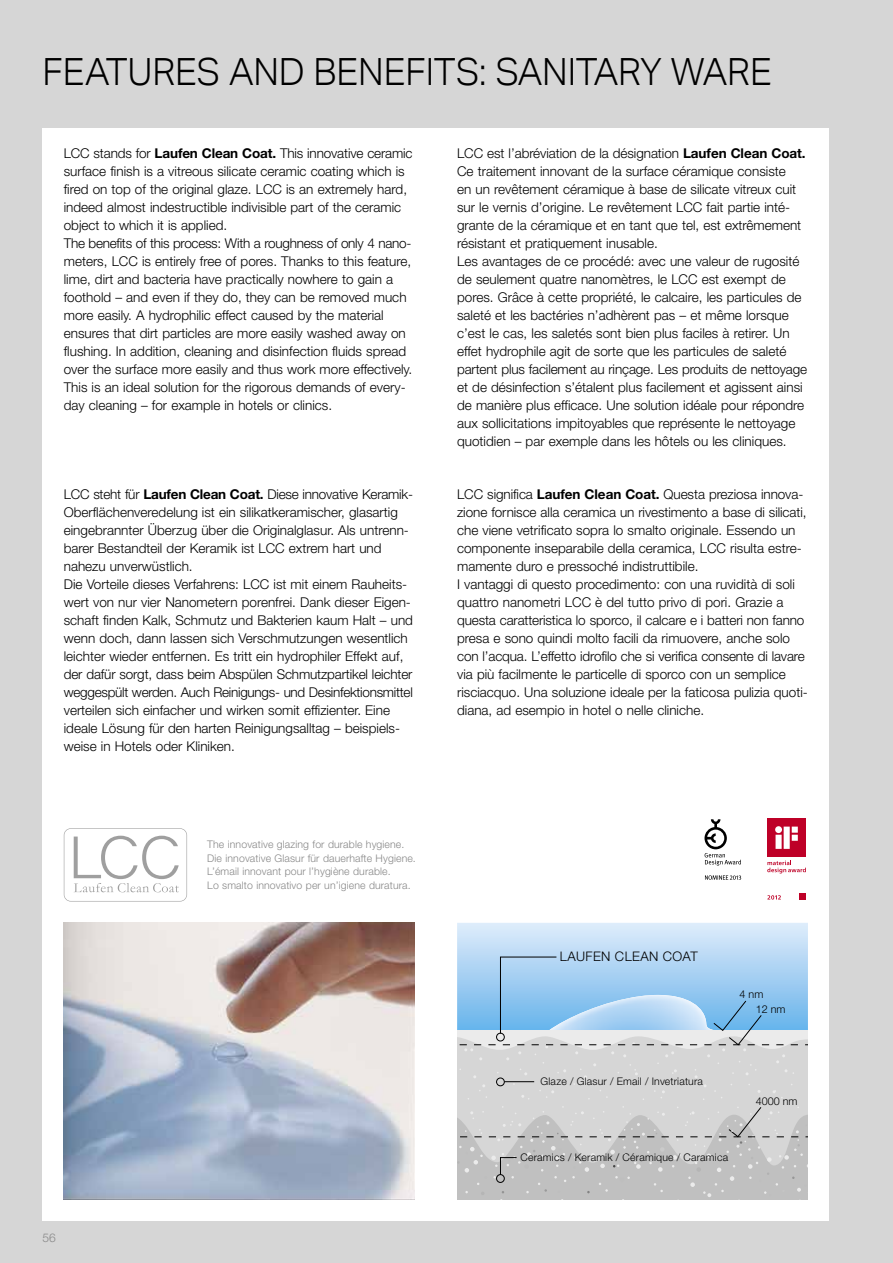
<style>
.page{position:relative;width:893px;height:1263px;background:#d6d6d6}
.page>*{position:absolute;margin:0;border:0;box-sizing:border-box;transform-origin:0 0}
.t1{font:300 37.5px "Aktiv Grotesk";letter-spacing:-.005em;color:#000}
.t2{font:300 13.5px/18px "Helvetica Neue LT Std";color:#000}
.t3{font:300 13.2px "Helvetica Neue";letter-spacing:.03em;color:#000}
.t4{font:300 12px "Helvetica Neue LT Std";color:#888}
.t5{font:300 10.8px/14.2px "Helvetica Neue";color:#000}
.t6{font:300 10.5px/13.5px "Helvetica Neue LT Std";letter-spacing:.01em;color:#888}
.t7{font:300 10.5px "Helvetica Neue LT Std";letter-spacing:.02em;color:#000}
.s1{font-weight:700}
</style>
<div class="page">
<div style="left:43px;top:128px;width:786px;height:1092px;background:#fff"></div>
<img style="left:64px;top:923px;width:351px;height:276px">
<svg style="left:457px;top:923px;width:351px;height:277px;background:#c0cfdc"></svg>
<hr style="left:504px;top:1081px;width:30px;height:1px;background:#000">
<div style="left:496px;top:1078px;width:9px;height:8px;border:1px solid #000;border-radius:50%"></div>
<svg style="left:64px;top:828px;width:123px;height:73px"></svg>
<div style="left:767px;top:818px;width:39px;height:39px;background:#be0027"></div>
<svg style="left:775px;top:826px;width:23px;height:23px"></svg>
<svg style="left:800px;top:893px;width:6px;height:6px"></svg>
<svg style="left:767px;top:895px;width:14px;height:4px"></svg>
<svg style="left:767px;top:860px;width:39px;height:13px"></svg>
<svg style="left:705px;top:875px;width:36px;height:5px"></svg>
<svg style="left:704px;top:819px;width:37px;height:46px"></svg>
<h1 class="t1" style="left:43px;top:50px;width:731px">FEATURES AND BENEFITS: SANITARY WARE</h1>
<p class="t2" style="left:64px;top:144px;width:350px">LCC stands for <span class="s1">Laufen Clean Coat.</span> This innovative ceramic surface finish is a vitreous silicate ceramic coating which is fired on top of the original glaze. LCC is an extremely hard, indeed almost indestructible indivisible part of the ceramic object to which it is applied.<br>The benefits of this process: With a roughness of only 4 nano&shy;meters, LCC is entirely free of pores. Thanks to this feature, lime, dirt and bacteria have practically nowhere to gain a foothold – and even if they do, they can be removed much more easily. A hydrophilic effect caused by the material ensures that dirt particles are more easily washed away on flushing. In addition, cleaning and disinfection fluids spread over the surface more easily and thus work more effectively.<br>This is an ideal solution for the rigorous demands of every&shy;day cleaning – for example in hotels or clinics.</p>
<p class="t2" style="left:457px;top:144px;width:352px">LCC est l’abréviation de la désignation <span class="s1">Laufen Clean Coat.<br></span>Ce traitement innovant de la surface céramique consiste<br>en un revêtement céramique à base de silicate vitreux cuit sur le vernis d’origine. Le revêtement LCC fait partie inté&shy;grante de la céramique et en tant que tel, est extrêmement résistant et pratiquement inusable.<br>Les avantages de ce procédé: avec une valeur de rugosité de seulement quatre nanomètres, le LCC est exempt de pores. Grâce à cette propriété, le calcaire, les particules de saleté et les bactéries n’adhèrent pas – et même lorsque c’est le cas, les saletés sont bien plus faciles à retirer. Un effet hydrophile agit de sorte que les particules de saleté partent plus facilement au rinçage. Les produits de nettoyage et de désinfection s’étalent plus facilement et agissent ainsi de manière plus efficace. Une solution idéale pour répondre aux sollicitations impitoyables que représente le nettoyage quotidien – par exemple dans les hôtels ou les cliniques.</p>
<p class="t2" style="left:64px;top:484px;width:351px">LCC steht für <span class="s1">Laufen Clean Coat.</span> Diese innovative Keramik-Oberflächenveredelung ist ein silikatkeramischer, glasartig eingebrannter Überzug über die Originalglasur. Als untrenn&shy;barer Bestandteil der Keramik ist LCC extrem hart und nahezu unverwüstlich.<br>Die Vorteile dieses Verfahrens: LCC ist mit einem Rauheits&shy;wert von nur vier Nanometern porenfrei. Dank dieser Eigen&shy;schaft finden Kalk, Schmutz und Bakterien kaum Halt – und wenn doch, dann lassen sich Verschmutzungen wesentlich leichter wieder entfernen. Es tritt ein hydrophiler Effekt auf, der dafür sorgt, dass beim Abspülen Schmutzpartikel leichter weggespült werden. Auch Reinigungs- und Desinfektionsmittel verteilen sich einfacher und wirken somit effizienter. Eine ideale Lösung für den harten Reinigungsalltag – beispiels&shy;weise in Hotels oder Kliniken.</p>
<p class="t2" style="left:457px;top:484px;width:352px">LCC significa <span class="s1">Laufen Clean Coat.</span> Questa preziosa innova&shy;zione fornisce alla ceramica un rivestimento a base di silicati, che viene vetrificato sopra lo smalto originale. Essendo un componente inseparabile della ceramica, LCC risulta estre&shy;mamente duro e pressoché indistruttibile.<br>I vantaggi di questo procedimento: con una ruvidità di soli quattro nanometri LCC è del tutto privo di pori. Grazie a questa caratteristica lo sporco, il calcare e i batteri non fanno presa e sono quindi molto facili da rimuovere, anche solo con l’acqua. L’effetto idrofilo che si verifica consente di lavare via più facilmente le particelle di sporco con un semplice risciacquo. Una soluzione ideale per la faticosa pulizia quoti&shy;diana, ad esempio in hotel o nelle cliniche.</p>
<p class="t4" style="left:43px;top:1230px;width:15px">56</p>
<p class="t6" style="left:207px;top:838px;width:210px">The innovative glazing for durable hygiene.<br>Die innovative Glasur für dauerhafte Hygiene.<br>L’émail innovant pour l’hygiène durable.<br>Lo smalto innovativo per un’igiene duratura.</p>
<p class="t3" style="left:560px;top:948px;width:139px">LAUFEN CLEAN COAT</p>
<p class="t5" style="left:756px;top:987px;width:31px;text-indent:-16px">4 nm<br>12 nm</p>
<p class="t7" style="left:540px;top:1075px;width:164px">Glaze / Glasur / Email / Invetriatura</p>
<p class="t7" style="left:520px;top:1150px;width:209px">Ceramics / Keramik / Céramique / Caramica</p>
<p class="t5" style="left:756px;top:1094px;width:43px">4000 nm</p>
</div>
